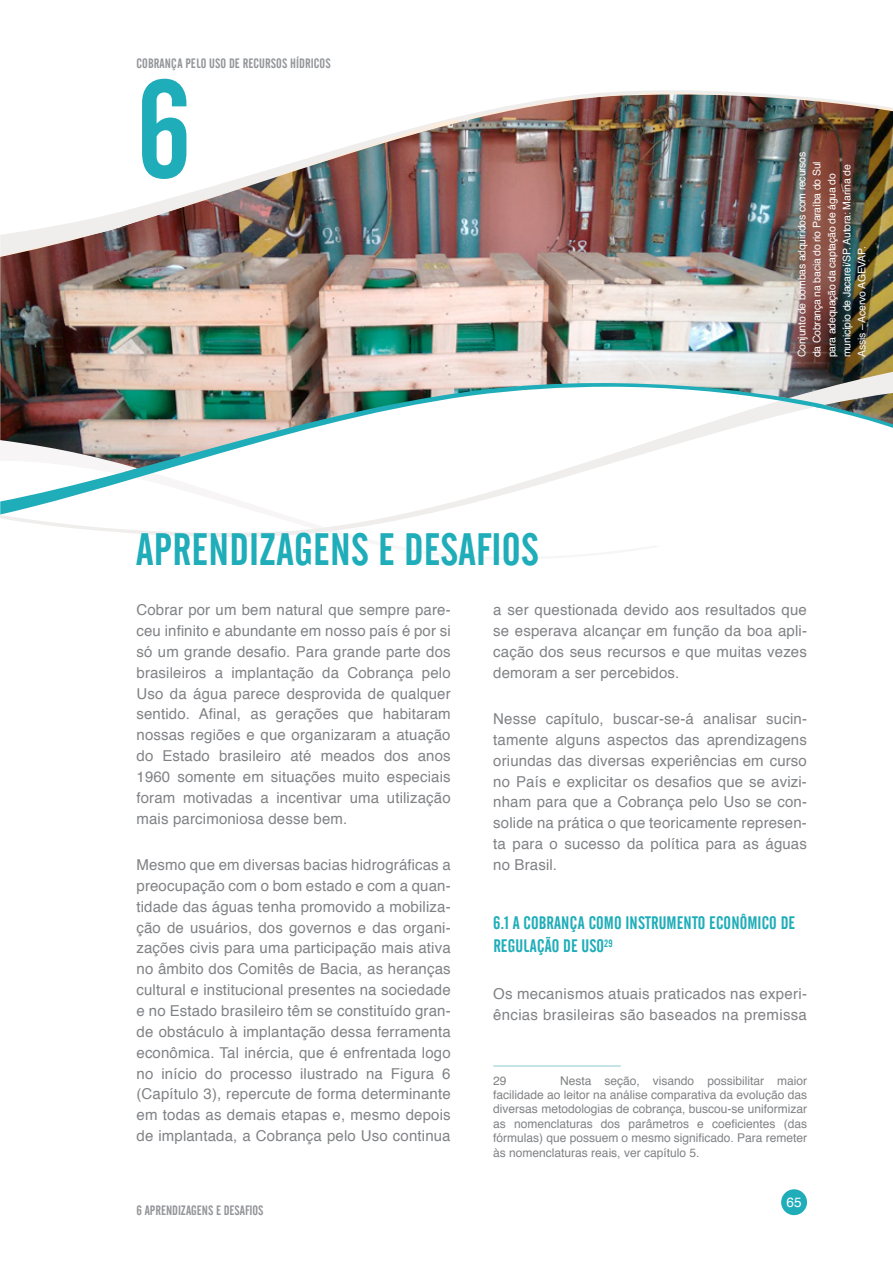
<style>
.page{position:relative;width:893px;height:1263px;background:#fff}
.page>*{position:absolute;margin:0;border:0;box-sizing:border-box;transform-origin:0 0}
.t1{font:136.05px "Cafeta";color:#1eadb9}
.t2{font:45px "Cafeta";letter-spacing:.005em;color:#1eadb9}
.t3{font:18px/24px "Cafeta";letter-spacing:.005em;color:#1eadb9}
.t4{font:15px/20.9px "Helvetica";letter-spacing:.01em;color:#808285;text-align:justify}
.t5{font:13.5px "Cafeta";letter-spacing:.005em;color:#939598}
.t6{font:13.5px "Helvetica";color:#fff}
.t7{font:12px/14.4px "Helvetica";color:#808285;text-align:justify}
.t8{font:10.5px/15px "Helvetica";letter-spacing:-.02em;color:#fff}
</style>
<div class="page">
<img style="left:0;top:92px;width:893px;height:291px">
<svg style="left:0;top:515px;width:420px;height:22px"></svg>
<svg style="left:0;top:383px;width:788px;height:132px"></svg>
<img style="left:788px;top:361px;width:105px;height:67px">
<hr style="left:493px;top:1066px;width:128px;height:1px;background:#8bc8d0">
<div style="left:781px;top:1189px;width:26px;height:26px;background:#1eadb9;border-radius:50%"></div>
<p class="t5" style="left:137px;top:56px;width:196px">COBRANÇA PELO USO DE RECURSOS HÍDRICOS</p>
<h1 class="t1" style="left:136px;top:54px;width:57px">6</h1>
<p class="t8" style="left:794px;top:357px;width:207px;rotate:-90deg">Conjunto de bombas adquiridos com recursos da Cobrança na bacia do rio Paraíba do Sul para adequação da captação de água do município de Jacareí/SP. Autora: Marina de Assis – Acervo AGEVAP.</p>
<h2 class="t2" style="left:136px;top:524px;width:404px">APRENDIZAGENS E DESAFIOS</h2>
<p class="t4" style="left:493px;top:600px;width:315px">a ser questionada devido aos resultados que se esperava alcançar em função da boa apli&shy;cação dos seus recursos e que muitas vezes demoram a ser percebidos.</p>
<p class="t4" style="left:493px;top:709px;width:315px">Nesse capítulo, buscar-se-á analisar sucin&shy;tamente alguns aspectos das aprendizagens oriundas das diversas experiências em curso no País e explicitar os desafios que se avizi&shy;nham para que a Cobrança pelo Uso se con&shy;solide na prática o que teoricamente represen&shy;ta para o sucesso da política para as águas no Brasil.</p>
<p class="t4" style="left:136px;top:600px;width:316px">Cobrar por um bem natural que sempre pare&shy;ceu infinito e abundante em nosso país é por si só um grande desafio. Para grande parte dos brasileiros a implantação da Cobrança pelo Uso da água parece desprovida de qualquer sentido. Afinal, as gerações que habitaram nossas regiões e que organizaram a atuação do Estado brasileiro até meados dos anos 1960 somente em situações muito especiais foram motivadas a incentivar uma utilização mais parcimoniosa desse bem.</p>
<p class="t4" style="left:136px;top:855px;width:316px">Mesmo que em diversas bacias hidrográficas a preocupação com o bom estado e com a quan&shy;tidade das águas tenha promovido a mobiliza&shy;ção de usuários, dos governos e das organi&shy;zações civis para uma participação mais ativa no âmbito dos Comitês de Bacia, as heranças cultural e institucional presentes na sociedade e no Estado brasileiro têm se constituído gran&shy;de obstáculo à implantação dessa ferramenta econômica. Tal inércia, que é enfrentada logo no início do processo ilustrado na Figura 6 (Capítulo 3), repercute de forma determinante em todas as demais etapas e, mesmo depois de implantada, a Cobrança pelo Uso continua</p>
<p class="t3" style="left:493px;top:910px;width:303px">6.1 A COBRANÇA COMO INSTRUMENTO ECONÔMICO DE<br>REGU LAÇÃO DE USO<sup>29</sup></p>
<p class="t4" style="left:493px;top:983px;width:315px">Os mecanismos atuais praticados nas experi&shy;ências brasileiras são baseados na premissa</p>
<p class="t7" style="left:493px;top:1073px;width:315px;text-indent:67px">Nesta seção, visando possibilitar maior facilidade ao leitor na análise comparativa da evolução das diversas metodologias de cobrança, buscou-se uniformizar as nomenclaturas dos parâmetros e coeficientes (das fórmulas) que possuem o mesmo significado. Para remeter às nomenclaturas reais, ver capítulo 5.</p>
<p class="t7" style="left:493px;top:1073px;width:15px">29</p>
<p class="t5" style="left:136px;top:1203px;width:129px">6 APRENDIZAGENS E DESAFIOS</p>
<p class="t6" style="left:787px;top:1192px;width:17px">65</p>
</div>
